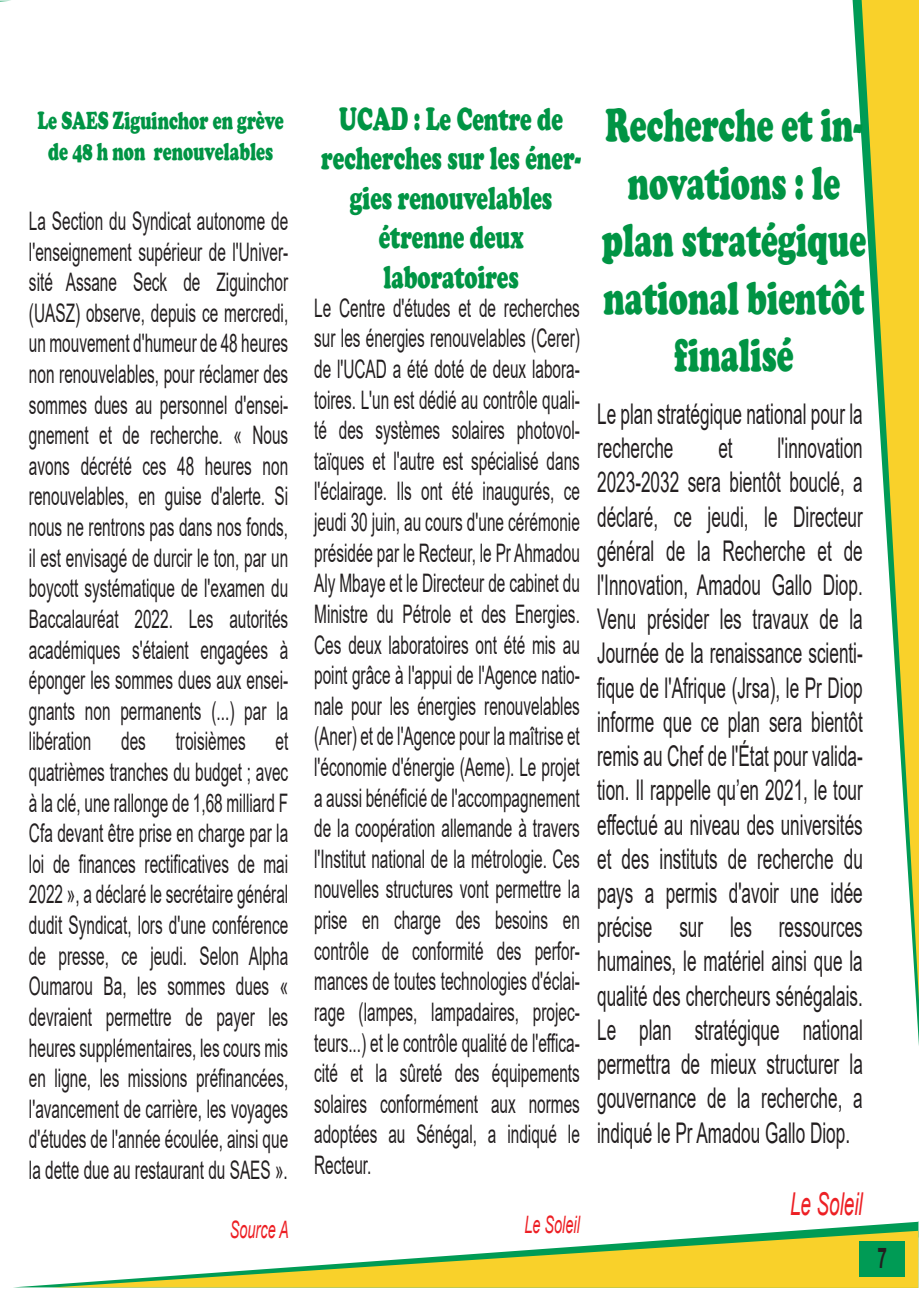
<style>
.page{position:relative;width:919px;height:1289px;background:#fff}
.page>*{position:absolute;margin:0;border:0;box-sizing:border-box;transform-origin:0 0}
.t1{font:900 48px/57.6px "Cooper";color:#009444;text-align:center;scale:.66 1}
.t2{font:900 33px/39.6px "Cooper";color:#009444;text-align:center;scale:.66 1}
.t3{font:italic 31.5px "Arial";color:#ed1f24;scale:.6 1}
.t4{font:28.5px/34.2px "Arial";color:#231f20;scale:.6 1}
.t5{font:700 28.5px "Arial";color:#231f20;scale:.6 1}
.t6{font:25.5px/30.6px "Arial";color:#231f20;text-align:justify;scale:.6 1}
.t7{font:900 25.5px/30.6px "Cooper";color:#009444;text-align:center;scale:.66 1}
.t8{font:italic 24px "Arial";color:#ed1f24;scale:.6 1}
</style>
<div class="page">
<svg style="left:19px;top:1221px;width:899px;height:66px"></svg>
<svg style="left:53px;top:1230px;width:865px;height:57px"></svg>
<svg style="left:852px;top:0;width:66px;height:1030px"></svg>
<svg style="left:861px;top:0;width:57px;height:1000px"></svg>
<div style="left:859px;top:1240px;width:45px;height:36px;background:#009b55"></div>
<p class="t7" style="left:38px;top:105px;width:374px">Le SAES Ziguinchor en grève de 48 h non renouvelables</p>
<p class="t6" style="left:29px;top:205px;width:433px">La Section du Syndicat autonome de l'enseignement supérieur de l'Univer&shy;sité Assane Seck de Ziguinchor (UASZ) observe, depuis ce mercredi, un mouvement d'humeur de 48 heures non renouvelables, pour réclamer des sommes dues au personnel d'ensei&shy;gnement et de recherche. « Nous avons décrété ces 48 heures non renouvelables, en guise d'alerte. Si nous ne rentrons pas dans nos fonds, il est envisagé de durcir le ton, par un boycott systématique de l'examen du Baccalauréat 2022. Les autorités académiques s'étaient engagées à éponger les sommes dues aux ensei&shy;gnants non permanents (...) par la libération des troisièmes et quatrièmes tranches du budget ; avec à la clé, une rallonge de 1,68 milliard F Cfa devant être prise en charge par la loi de finances rectificatives de mai 2022 », a déclaré le secrétaire général dudit Syndicat, lors d'une conférence de presse, ce jeudi. Selon Alpha Oumarou Ba, les sommes dues « devraient permettre de payer les heures supplémentaires, les cours mis en ligne, les missions préfinancées, l'avancement de carrière, les voyages d'études de l'année écoulée, ainsi que la dette due au restaurant du SAES ».</p>
<p class="t8" style="left:230px;top:1214px;width:100px">Source A</p>
<p class="t2" style="left:321px;top:99px;width:395px">UCAD : Le Centre de recherches sur les éner&shy;gies renouvelables étrenne deux laboratoires</p>
<p class="t6" style="left:314px;top:292px;width:444px">Le Centre d'études et de recherches sur les énergies renouvelables (Cerer) de l'UCAD a été doté de deux labora&shy;toires. L'un est dédié au contrôle quali&shy;té des systèmes solaires photovol&shy;taïques et l'autre est spécialisé dans l'éclairage. Ils ont été inaugurés, ce jeudi 30 juin, au cours d'une cérémonie présidée par le Recteur, le Pr Ahmadou Aly Mbaye et le Directeur de cabinet du Ministre du Pétrole et des Energies.<br>Ces deux laboratoires ont été mis au point grâce à l'appui de l'Agence natio&shy;nale pour les énergies renouvelables (Aner) et de l'Agence pour la maîtrise et l'économie d'énergie (Aeme). Le projet a aussi bénéficié de l'accompagnement de la coopération allemande à travers l'Institut national de la métrologie. Ces nouvelles structures vont permettre la prise en charge des besoins en contrôle de conformité des perfor&shy;mances de toutes technologies d'éclai&shy;rage (lampes, lampadaires, projec&shy;teurs...) et le contrôle qualité de l'effica&shy;cité et la sûreté des équipements solaires conformément aux normes adoptées au Sénégal, a indiqué le Recteur.</p>
<p class="t8" style="left:524px;top:1209px;width:94px">Le Soleil</p>
<h1 class="t1" style="left:601px;top:96px;width:402px">Recherche et in&shy;novations : le plan stratégique national bientôt finalisé</h1>
<p class="t4" style="left:597px;top:396px;width:444px">Le plan stratégique national pour la recherche</p>
<p class="t4" style="left:597px;top:431px;width:444px;text-align:justify;text-indent:180px">l'innovation 2023-2032 sera bientôt bouclé, a déclaré, ce jeudi, le Directeur général de la Recherche et de l'Innovation, Amadou Gallo Diop.<br>Venu présider les travaux de la Journée de la renaissance scienti&shy;fique de l'Afrique (Jrsa), le Pr Diop informe que ce plan sera bientôt remis au Chef de l'État pour valida&shy;tion. Il rappelle qu’en 2021, le tour effectué au niveau des universités et des instituts de recherche du pays a permis d'avoir une idée précise sur les ressources humaines, le matériel ainsi que la qualité des chercheurs sénégalais.<br>Le plan stratégique national permettra de mieux structurer la gouvernance de la recherche, a indiqué le Pr Amadou Gallo Diop.</p>
<p class="t4" style="left:718px;top:431px;width:25px">et</p>
<p class="t3" style="left:790px;top:1182px;width:123px">Le Soleil</p>
<p class="t5" style="left:877px;top:1237px;width:17px">7</p>
</div>
